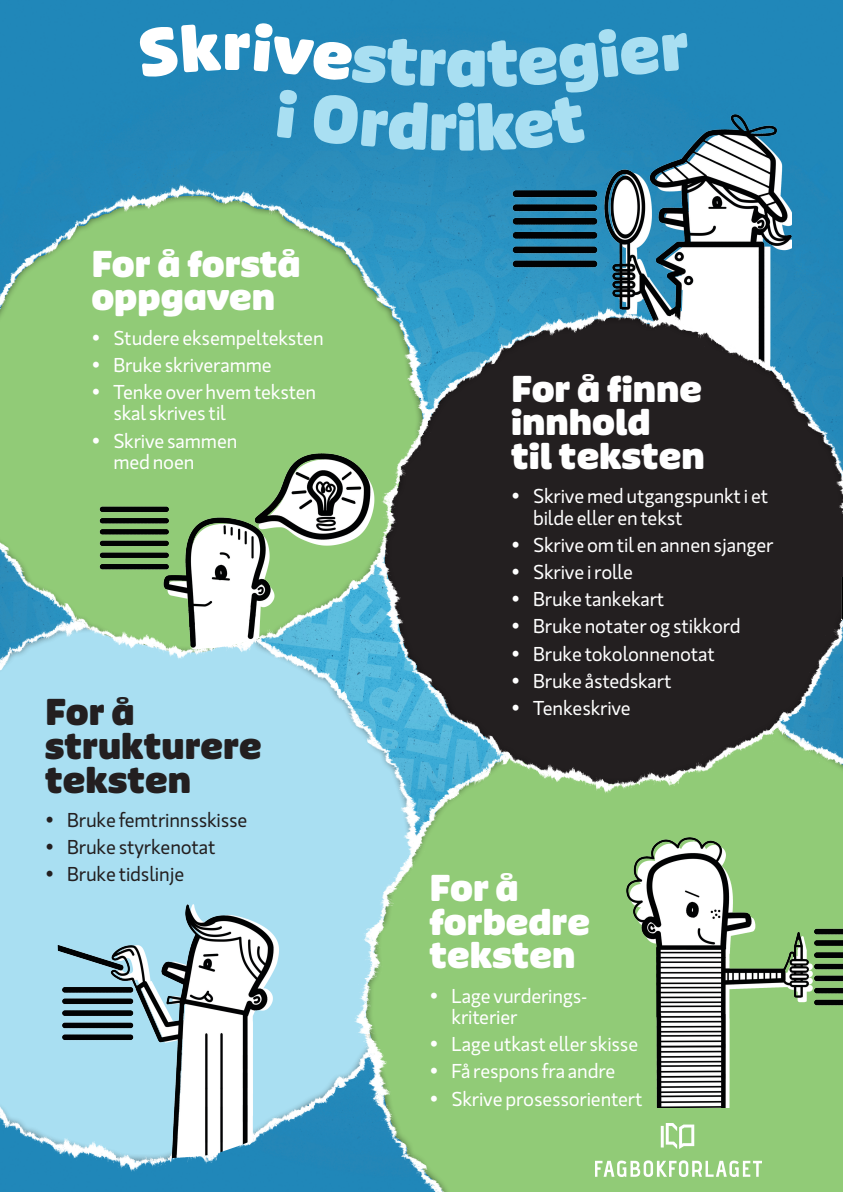
<style>
.page{position:relative;width:843px;height:1192px;background:#fff}
.page>*{position:absolute;margin:0;border:0;box-sizing:border-box;transform-origin:0 0}
.Overskrift{font:64px "Pinup";color:#a9dff2}
.Overskrift-2{font:64px "Pinup";color:#fff}
.Mellomoverskrift{font:35.5px/33.5px "Pinup";color:#fff}
.Mellomoverskrift-2{font:35.5px/33.5px "Pinup";color:#231f20}
.brødtekst{font:20px/21.5px "Gloriola Std";letter-spacing:-.01em;color:#fff}
.brødtekst-2{font:20px "Gloriola Std";letter-spacing:-.01em;color:#231f20}
</style>
<div class="page">
<div style="left:0;top:0;width:842px;height:1191px;background:#2087b9"></div>
<img style="left:0;top:669px;width:367px;height:514px">
<img style="left:343px;top:679px;width:499px;height:512px">
<img style="left:0;top:174px;width:440px;height:495px">
<img style="left:464px;top:114px;width:327px;height:183px">
<img style="left:85px;top:453px;width:282px;height:201px">
<img style="left:625px;top:837px;width:217px;height:269px">
<img style="left:367px;top:297px;width:475px;height:506px">
<img style="left:840px;top:577px;width:2px;height:42px">
<img style="left:55px;top:861px;width:275px;height:301px">
<img style="left:595px;top:1123px;width:166px;height:53px">
<div style="left:137px;top:23px;width:84px;height:55px;background:#2087b9"></div>
<div style="left:252px;top:23px;width:204px;height:128px;background:#2387b9"></div>
<div style="left:477px;top:28px;width:212px;height:123px;background:#2386b8"></div>
<p class="Overskrift-2" style="left:222px;top:8px;width:30px">r</p>
<p class="Overskrift" style="left:445px;top:25px;width:44px">a</p>
<p class="Overskrift" style="left:456px;top:89px;width:22px">i</p>
<p class="Mellomoverskrift" style="left:91px;top:248px;width:211px">For å forstå oppgaven</p>
<p class="brødtekst" style="left:91px;top:326px;width:234px">• Studere eksempelteksten</p>
<p class="brødtekst" style="left:91px;top:353px;width:182px">• Bruke skriveramme</p>
<p class="brødtekst" style="left:113px;top:380px;width:204px;text-indent:-22px">• Tenke over hvem teksten skal skrives til</p>
<p class="brødtekst" style="left:113px;top:429px;width:126px;text-indent:-22px">• Skrive sammen med noen</p>
<p class="Mellomoverskrift" style="left:511px;top:373px;width:195px">For å finne innhold<br>til teksten</p>
<p class="brødtekst" style="left:533px;top:485px;width:236px;text-indent:-22px">• Skrive med utgangspunkt i et bilde eller en tekst</p>
<p class="brødtekst" style="left:511px;top:533px;width:264px">• Skrive om til en annen sjanger</p>
<p class="brødtekst" style="left:511px;top:560px;width:123px">• Skrive i rolle</p>
<p class="brødtekst" style="left:511px;top:588px;width:155px">• Bruke tankekart</p>
<p class="brødtekst" style="left:511px;top:615px;width:231px">• Bruke notater og stikkord</p>
<p class="brødtekst" style="left:511px;top:642px;width:205px">• Bruke tokolonnenotat</p>
<p class="brødtekst" style="left:511px;top:669px;width:162px">• Bruke åstedskart</p>
<p class="brødtekst" style="left:511px;top:696px;width:121px">• Tenkeskrive</p>
<p class="Mellomoverskrift-2" style="left:45px;top:696px;width:218px">For å strukturere teksten</p>
<p class="brødtekst-2" style="left:45px;top:806px;width:204px">• Bruke femtrinnsskisse</p>
<p class="brødtekst-2" style="left:45px;top:833px;width:172px">• Bruke styrkenotat</p>
<p class="brødtekst-2" style="left:45px;top:860px;width:140px">• Bruke tidslinje</p>
<p class="Mellomoverskrift" style="left:429px;top:872px;width:162px">For å forbedre teksten</p>
<p class="brødtekst" style="left:451px;top:984px;width:137px;text-indent:-22px">• Lage vurderings&shy;kriterier</p>
<p class="brødtekst" style="left:429px;top:1032px;width:210px">• Lage utkast eller skisse</p>
<p class="brødtekst" style="left:429px;top:1059px;width:187px">• Få respons fra andre</p>
<p class="brødtekst" style="left:429px;top:1087px;width:214px">• Skrive prosessorientert</p>
</div>
